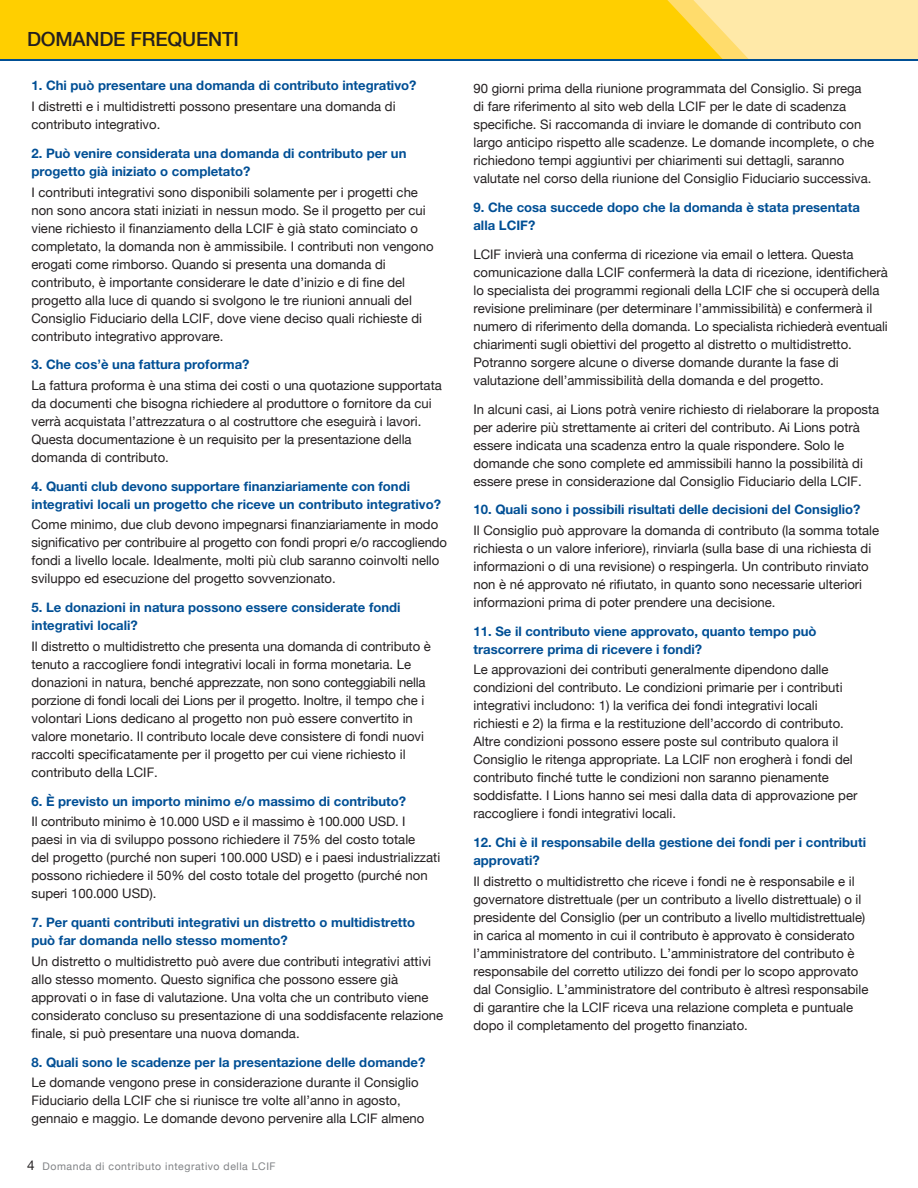
<style>
.page{position:relative;width:918px;height:1188px;background:#fff}
.page>*{position:absolute;margin:0;border:0;box-sizing:border-box;transform-origin:0 0}
.t1{font:500 19.5px "Helvetica Neue";letter-spacing:-.01em;color:#231f20}
.t2{font:13.2px/18px "Helvetica Neue";color:#231f20}
.t3{font:700 13.2px/18px "Helvetica Neue LT Std";color:#004f95}
.t4{font:10.5px "Helvetica Neue";letter-spacing:.05em;color:#808285}
.s1{font-size:13.5px;color:#231f20}
</style>
<div class="page">
<div style="left:0;top:0;width:918px;height:60px;background:#ffcf00"></div>
<svg style="left:667px;top:0;width:251px;height:59px;background:#ffe48f"></svg>
<hr style="left:0;top:59px;width:918px;height:1px;background:#004f95">
<h1 class="t1" style="left:27px;top:23px;width:213px">DOMANDE FREQUENTI</h1>
<p class="t3" style="left:32px;top:76px;width:386px">1. Chi può presentare una domanda di contributo integrativo?</p>
<p class="t2" style="left:32px;top:98px;width:366px">I distretti e i multidistretti possono presentare una domanda di contributo integrativo.</p>
<p class="t3" style="left:32px;top:144px;width:377px">2. Può venire considerata una domanda di contributo per un progetto già iniziato o completato?</p>
<p class="t2" style="left:32px;top:184px;width:404px">I contributi integrativi sono disponibili solamente per i progetti che non sono ancora stati iniziati in nessun modo. Se il progetto per cui viene richiesto il finanziamento della LCIF è già stato cominciato o completato, la domanda non è ammissibile. I contributi non vengono erogati come rimborso. Quando si presenta una domanda di contributo, è importante considerare le date d’inizio e di fine del progetto alla luce di quando si svolgono le tre riunioni annuali del Consiglio Fiduciario della LCIF, dove viene deciso quali richieste di contributo integrativo approvare.</p>
<p class="t3" style="left:32px;top:355px;width:220px">3. Che cos’è una fattura proforma?</p>
<p class="t2" style="left:32px;top:377px;width:412px">La fattura proforma è una stima dei costi o una quotazione supportata da documenti che bisogna richiedere al produttore o fornitore da cui verrà acquistata l’attrezzatura o al costruttore che eseguirà i lavori.<br>Questa documentazione è un requisito per la presentazione della domanda di contributo.</p>
<p class="t3" style="left:32px;top:477px;width:411px">4. Quanti club devono supportare finanziariamente con fondi integrativi locali un progetto che riceve un contributo integrativo?</p>
<p class="t2" style="left:32px;top:517px;width:417px">Come minimo, due club devono impegnarsi finanziariamente in modo significativo per contribuire al progetto con fondi propri e/o raccogliendo fondi a livello locale. Idealmente, molti più club saranno coinvolti nello sviluppo ed esecuzione del progetto sovvenzionato.</p>
<p class="t3" style="left:32px;top:598px;width:371px">5. Le donazioni in natura possono essere considerate fondi integrativi locali?</p>
<p class="t2" style="left:32px;top:638px;width:401px">Il distretto o multidistretto che presenta una domanda di contributo è tenuto a raccogliere fondi integrativi locali in forma monetaria. Le donazioni in natura, benché apprezzate, non sono conteggiabili nella porzione di fondi locali dei Lions per il progetto. Inoltre, il tempo che i volontari Lions dedicano al progetto non può essere convertito in valore monetario. Il contributo locale deve consistere di fondi nuovi raccolti specificatamente per il progetto per cui viene richiesto il contributo della LCIF.</p>
<p class="t3" style="left:32px;top:792px;width:376px">6. È previsto un importo minimo e/o massimo di contributo?</p>
<p class="t2" style="left:32px;top:813px;width:410px">Il contributo minimo è 10.000 USD e il massimo è 100.000 USD. I<br>paesi in via di sviluppo possono richiedere il 75% del costo totale<br>del progetto (purché non superi 100.000 USD) e i paesi industrializzati possono richiedere il 50% del costo totale del progetto (purché non superi 100.000 USD).</p>
<p class="t3" style="left:32px;top:913px;width:385px">7. Per quanti contributi integrativi un distretto o multidistretto può far domanda nello stesso momento?</p>
<p class="t2" style="left:32px;top:953px;width:413px">Un distretto o multidistretto può avere due contributi integrativi attivi allo stesso momento. Questo significa che possono essere già approvati o in fase di valutazione. Una volta che un contributo viene considerato concluso su presentazione di una soddisfacente relazione finale, si può presentare una nuova domanda.</p>
<p class="t3" style="left:32px;top:1053px;width:395px">8. Quali sono le scadenze per la presentazione delle domande?</p>
<p class="t2" style="left:32px;top:1074px;width:394px">Le domande vengono prese in considerazione durante il Consiglio<br>Fiduciario della LCIF che si riunisce tre volte all’anno in agosto, gennaio e maggio. Le domande devono pervenire alla LCIF almeno</p>
<p class="t4" style="left:27px;top:1158px;width:250px"><span class="s1">4</span> Domanda di contributo integrativo della LCI F</p>
<p class="t2" style="left:473px;top:80px;width:402px">90 giorni prima della riunione programmata del Consiglio. Si prega di fare riferimento al sito web della LCIF per le date di scadenza specifiche. Si raccomanda di inviare le domande di contributo con largo anticipo rispetto alle scadenze. Le domande incomplete, o che richiedono tempi aggiuntivi per chiarimenti sui dettagli, saranno valutate nel corso della riunione del Consiglio Fiduciario successiva.</p>
<p class="t3" style="left:473px;top:198px;width:388px">9. Che cosa succede dopo che la domanda è stata presentata alla LCIF?</p>
<p class="t2" style="left:473px;top:246px;width:416px">LCIF invierà una conferma di ricezione via email o lettera. Questa comunicazione dalla LCIF confermerà la data di ricezione, identificherà lo specialista dei programmi regionali della LCIF che si occuperà della revisione preliminare (per determinare l’ammissibilità) e confermerà il numero di riferimento della domanda. Lo specialista richiederà eventuali chiarimenti sugli obiettivi del progetto al distretto o multidistretto.<br>Potranno sorgere alcune o diverse domande durante la fase di valutazione dell’ammissibilità della domanda e del progetto.</p>
<p class="t2" style="left:473px;top:401px;width:407px">In alcuni casi, ai Lions potrà venire richiesto di rielaborare la proposta per aderire più strettamente ai criteri del contributo. Ai Lions potrà essere indicata una scadenza entro la quale rispondere. Solo le domande che sono complete ed ammissibili hanno la possibilità di essere prese in considerazione dal Consiglio Fiduciario della LCIF.</p>
<p class="t3" style="left:473px;top:500px;width:389px">10. Quali sono i possibili risultati delle decisioni del Consiglio?</p>
<p class="t2" style="left:473px;top:522px;width:407px">Il Consiglio può approvare la domanda di contributo (la somma totale richiesta o un valore inferiore), rinviarla (sulla base di una richiesta di informazioni o di una revisione) o respingerla. Un contributo rinviato non è né approvato né rifiutato, in quanto sono necessarie ulteriori informazioni prima di poter prendere una decisione.</p>
<p class="t3" style="left:473px;top:622px;width:345px">11. Se il contributo viene approvato, quanto tempo può trascorrere prima di ricevere i fondi?</p>
<p class="t2" style="left:473px;top:662px;width:386px">Le approvazioni dei contributi generalmente dipendono dalle condizioni del contributo. Le condizioni primarie per i contributi integrativi includono: 1) la verifica dei fondi integrativi locali richiesti e 2) la firma e la restituzione dell’accordo di contributo.<br>Altre condizioni possono essere poste sul contributo qualora il Consiglio le ritenga appropriate. La LCIF non erogherà i fondi del contributo finché tutte le condizioni non saranno pienamente soddisfatte. I Lions hanno sei mesi dalla data di approvazione per raccogliere i fondi integrativi locali.</p>
<p class="t3" style="left:473px;top:833px;width:394px">12. Chi è il responsabile della gestione dei fondi per i contributi approvati?</p>
<p class="t2" style="left:473px;top:873px;width:397px">Il distretto o multidistretto che riceve i fondi ne è responsabile e il governatore distrettuale (per un contributo a livello distrettuale) o il presidente del Consiglio (per un contributo a livello multidistrettuale) in carica al momento in cui il contributo è approvato è considerato l’amministratore del contributo. L’amministratore del contributo è responsabile del corretto utilizzo dei fondi per lo scopo approvato dal Consiglio. L’amministratore del contributo è altresì responsabile di garantire che la LCIF riceva una relazione completa e puntuale dopo il completamento del progetto finanziato.</p>
</div>
